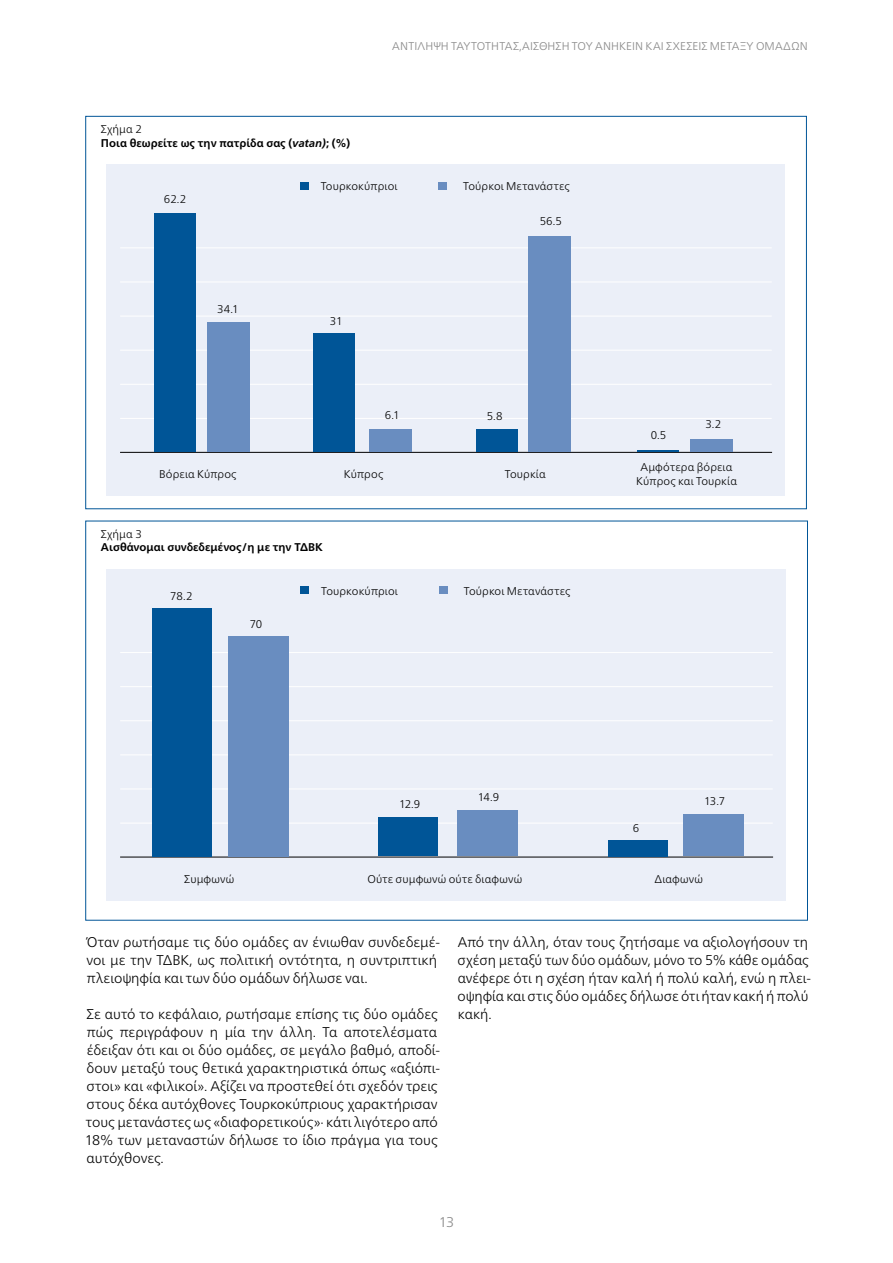
<style>
.page{position:relative;width:893px;height:1263px;background:#fff}
.page>*{position:absolute;margin:0;border:0;box-sizing:border-box;transform-origin:0 0}
.FT_Blocksatz_ΤΕΧΤ{font:300 14.1px/18px "Frutiger Neue LTW1 G";color:#000}
.t1{font:300 14.1px "Frutiger Neue LTW1 G";color:#878787}
.Fußnoten-__Marginalt{font:300 11.25px/13.6px "Frutiger Neue LTW1 G";letter-spacing:.015em;color:#000;text-align:center}
.t2{font:700 11.25px/13.5px "Frutiger Neue LTW1 G";color:#000}
.t3{font:300 11.25px "Frutiger Neue LTW1 G";letter-spacing:.015em;color:#878787}
.s1{font-weight:300}
.s2{font-style:italic}
</style>
<div class="page">
<div style="left:106px;top:164px;width:678px;height:332px;background:#ebeff8"></div>
<hr style="left:120px;top:452px;width:652px;height:1px;background:#000">
<hr style="left:120px;top:418px;width:652px;height:1px;background:#fff">
<hr style="left:120px;top:384px;width:652px;height:1px;background:#fff">
<hr style="left:120px;top:350px;width:652px;height:1px;background:#fff">
<hr style="left:120px;top:316px;width:652px;height:1px;background:#fff">
<hr style="left:120px;top:282px;width:652px;height:1px;background:#fff">
<hr style="left:120px;top:247px;width:652px;height:1px;background:#fff">
<div style="left:154px;top:214px;width:42px;height:238px;background:#005597"></div>
<div style="left:313px;top:334px;width:42px;height:118px;background:#005597"></div>
<div style="left:476px;top:429px;width:42px;height:23px;background:#005597"></div>
<hr style="left:637px;top:450px;width:42px;height:1px;background:#005597">
<div style="left:207px;top:322px;width:43px;height:130px;background:#698dc0"></div>
<div style="left:369px;top:429px;width:43px;height:23px;background:#698dc0"></div>
<div style="left:528px;top:236px;width:43px;height:216px;background:#698dc0"></div>
<div style="left:690px;top:440px;width:43px;height:12px;background:#698dc0"></div>
<div style="left:438px;top:182px;width:9px;height:7px;background:#698dc0"></div>
<div style="left:300px;top:182px;width:9px;height:7px;background:#005597"></div>
<div style="left:106px;top:569px;width:679px;height:331px;background:#ebeff8"></div>
<hr style="left:120px;top:857px;width:653px;height:1px;background:#000">
<hr style="left:120px;top:823px;width:653px;height:1px;background:#fff">
<hr style="left:120px;top:788px;width:653px;height:1px;background:#fff">
<hr style="left:120px;top:754px;width:653px;height:1px;background:#fff">
<hr style="left:120px;top:720px;width:653px;height:1px;background:#fff">
<hr style="left:120px;top:686px;width:653px;height:1px;background:#fff">
<hr style="left:120px;top:652px;width:653px;height:1px;background:#fff">
<div style="left:152px;top:608px;width:60px;height:248px;background:#005597"></div>
<div style="left:378px;top:817px;width:59px;height:39px;background:#005597"></div>
<div style="left:609px;top:840px;width:59px;height:16px;background:#005597"></div>
<div style="left:228px;top:636px;width:61px;height:220px;background:#698dc0"></div>
<div style="left:457px;top:811px;width:61px;height:45px;background:#698dc0"></div>
<div style="left:683px;top:814px;width:61px;height:42px;background:#698dc0"></div>
<div style="left:439px;top:587px;width:9px;height:7px;background:#698dc0"></div>
<div style="left:300px;top:587px;width:9px;height:7px;background:#005597"></div>
<p class="t2" style="left:101px;top:122px;width:251px"><span class="s1">Σχήμα 2<br></span>Ποια θεωρείτε ως την πατρίδα σας (<span class="s2">vatan)</span>; (%)</p>
<p class="t3" style="left:392px;top:38px;width:16px">Αντίληψη</p>
<p class="t3" style="left:451px;top:38px;width:14px">Ταυτότητας</p>
<p class="t3" style="left:519px;top:38px;width:19px">,Αίσθηση</p>
<p class="t3" style="left:572px;top:38px;width:8px">του</p>
<p class="t3" style="left:595px;top:38px;width:16px">Ανήκειν</p>
<p class="t3" style="left:645px;top:38px;width:7px">και</p>
<p class="t3" style="left:666px;top:38px;width:21px">Σχέσεις</p>
<p class="t3" style="left:710px;top:38px;width:64px">Μεταξύ Ομάδων</p>
<p class="Fußnoten-__Marginalt" style="left:164px;top:191px;width:24px">62.2</p>
<p class="Fußnoten-__Marginalt" style="left:217px;top:302px;width:23px">34.1</p>
<p class="Fußnoten-__Marginalt" style="left:159px;top:466px;width:79px">Βόρεια Κύπρος</p>
<p class="Fußnoten-__Marginalt" style="left:321px;top:179px;width:78px">Τουρκοκύπριοι</p>
<p class="Fußnoten-__Marginalt" style="left:463px;top:179px;width:108px">Τούρκοι Μετανάστες</p>
<p class="Fußnoten-__Marginalt" style="left:330px;top:313px;width:14px">31</p>
<p class="Fußnoten-__Marginalt" style="left:385px;top:408px;width:16px">6.1</p>
<p class="Fußnoten-__Marginalt" style="left:344px;top:466px;width:41px">Κύπρος</p>
<p class="Fußnoten-__Marginalt" style="left:540px;top:214px;width:24px">56.5</p>
<p class="Fußnoten-__Marginalt" style="left:487px;top:408px;width:17px">5.8</p>
<p class="Fußnoten-__Marginalt" style="left:651px;top:427px;width:17px">0.5</p>
<p class="Fußnoten-__Marginalt" style="left:705px;top:417px;width:17px">3.2</p>
<p class="Fußnoten-__Marginalt" style="left:505px;top:466px;width:42px">Τουρκία</p>
<p class="Fußnoten-__Marginalt" style="left:636px;top:460px;width:102px">Αμφότερα βόρεια<br>Κύπρος και Τουρκία</p>
<p class="t2" style="left:101px;top:526px;width:223px"><span class="s1">Σχήμα 3<br></span>Αισθάνομαι συνδεδεμένος/η με την ΤΔΒΚ</p>
<p class="Fußnoten-__Marginalt" style="left:170px;top:588px;width:24px">78.2</p>
<p class="Fußnoten-__Marginalt" style="left:250px;top:616px;width:14px">70</p>
<p class="Fußnoten-__Marginalt" style="left:321px;top:583px;width:78px">Τουρκοκύπριοι</p>
<p class="Fußnoten-__Marginalt" style="left:464px;top:583px;width:108px">Τούρκοι Μετανάστες</p>
<p class="Fußnoten-__Marginalt" style="left:184px;top:871px;width:52px">Συμφωνώ</p>
<p class="Fußnoten-__Marginalt" style="left:399px;top:797px;width:23px">12.9</p>
<p class="Fußnoten-__Marginalt" style="left:478px;top:789px;width:23px">14.9</p>
<p class="Fußnoten-__Marginalt" style="left:704px;top:793px;width:23px">13.7</p>
<p class="Fußnoten-__Marginalt" style="left:633px;top:820px;width:8px">6</p>
<p class="Fußnoten-__Marginalt" style="left:367px;top:871px;width:156px">Ούτε συμφωνώ ούτε διαφωνώ</p>
<p class="Fußnoten-__Marginalt" style="left:654px;top:871px;width:50px">Διαφωνώ</p>
<p class="FT_Blocksatz_ΤΕΧΤ" style="left:86px;top:932px;width:356px">Όταν ρωτήσαμε τις δύο ομάδες αν ένιωθαν συνδεδεμέ&shy;νοι με την ΤΔΒΚ, ως πολιτική οντότητα, η συντριπτική πλειοψηφία και των δύο ομάδων δήλωσε ναι.</p>
<p class="FT_Blocksatz_ΤΕΧΤ" style="left:85px;top:1004px;width:357px">Σε αυτό το κεφάλαιο, ρωτήσαμε επίσης τις δύο ομάδες πώς περιγράφουν η μία την άλλη. Τα αποτελέσματα έδειξαν ότι και οι δύο ομάδες, σε μεγάλο βαθμό, αποδί&shy;δουν μεταξύ τους θετικά χαρακτηριστικά όπως «αξιόπι&shy;στοι» και «φιλικοί». Αξίζει να προστεθεί ότι σχεδόν τρεις στους δέκα αυτόχθονες Τουρκοκύπριους χαρακτήρισαν τους μετανάστες ως «διαφορετικούς»· κάτι λιγότερο από 18% των μεταναστών δήλωσε το ίδιο πράγμα για τους αυτόχθονες.</p>
<p class="FT_Blocksatz_ΤΕΧΤ" style="left:457px;top:932px;width:355px">Από την άλλη, όταν τους ζητήσαμε να αξιολογήσουν τη σχέση μεταξύ των δύο ομάδων, μόνο το 5% κάθε ομάδας ανέφερε ότι η σχέση ήταν καλή ή πολύ καλή, ενώ η πλει&shy;οψηφία και στις δύο ομάδες δήλωσε ότι ήταν κακή ή πολύ κακή.</p>
<p class="t1" style="left:439px;top:1212px;width:17px">13</p>
</div>
